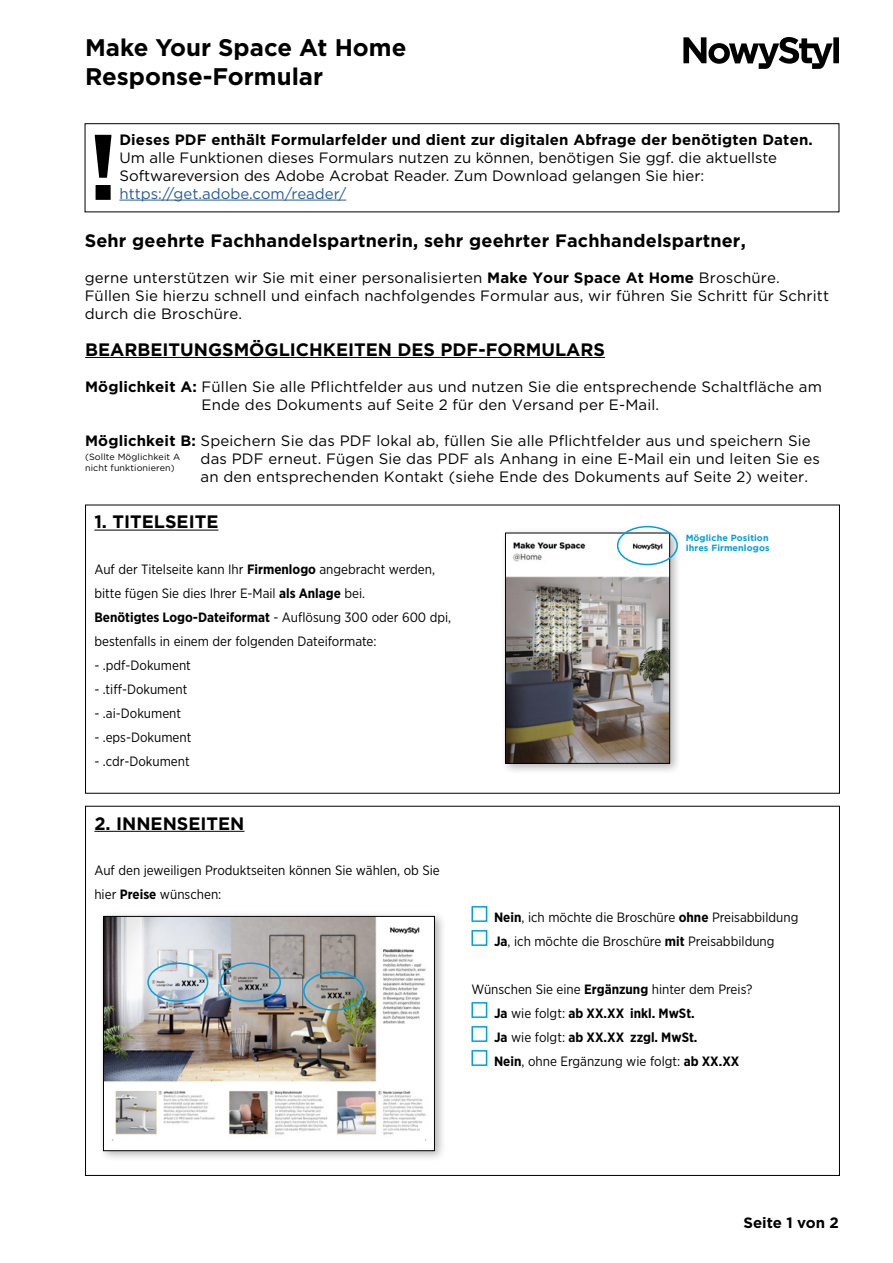
<style>
.page{position:relative;width:893px;height:1263px;background:#fff}
.page>*{position:absolute;margin:0;border:0;box-sizing:border-box;transform-origin:0 0}
.t1{font:700 24px/28.8px "Gotham";color:#000}
.t2{font:700 18px "Gotham";letter-spacing:.005em;color:#000}
.t3{font:15px/18px "Gotham";letter-spacing:.01em;color:#000}
.t4{font:700 15px "Gotham";letter-spacing:.01em;color:#000}
.t5{font:15px "Gotham";color:#275b9b}
.t6{font:13.5px/24px "Gotham Narrow";color:#000}
.t7{font:9px/10.8px "Gotham";letter-spacing:.01em;color:#000}
.t8{font:700 9px/10.8px "Gotham";letter-spacing:.01em;color:#009fe3}
.s1{font-weight:700}
</style>
<div class="page">
<hr style="left:94px;top:530px;width:124px;height:1px;background:#000">
<hr style="left:94px;top:831px;width:150px;height:1px;background:#000">
<div style="left:471px;top:906px;width:16px;height:16px;border:2px solid #009fe3"></div>
<div style="left:471px;top:930px;width:16px;height:16px;border:2px solid #009fe3"></div>
<div style="left:471px;top:1002px;width:16px;height:16px;border:2px solid #009fe3"></div>
<div style="left:471px;top:1026px;width:16px;height:16px;border:2px solid #009fe3"></div>
<div style="left:471px;top:1050px;width:16px;height:16px;border:2px solid #009fe3"></div>
<hr style="left:119px;top:200px;width:227px;height:1px;background:#275b9b">
<div style="left:85px;top:123px;width:754px;height:89px;border:1px solid #000"></div>
<svg style="left:95px;top:135px;width:16px;height:65px"></svg>
<hr style="left:85px;top:357px;width:520px;height:1px;background:#000">
<div style="left:500px;top:527px;width:181px;height:248px;background:#000;opacity:.3"></div>
<img style="left:507px;top:535px;width:161px;height:226px">
<div style="left:505px;top:533px;width:165px;height:230px;border:1px solid #000"></div>
<div style="left:617px;top:526px;width:61px;height:39px;border:2px solid #009fe3;border-radius:50%"></div>
<div style="left:98px;top:911px;width:348px;height:251px;background:#000;opacity:.3"></div>
<img style="left:105px;top:918px;width:328px;height:231px">
<div style="left:103px;top:916px;width:332px;height:235px;border:1px solid #000"></div>
<div style="left:220px;top:962px;width:61px;height:40px;border:2px solid #009fe3;border-radius:50%"></div>
<div style="left:303px;top:971px;width:61px;height:40px;border:2px solid #009fe3;border-radius:50%"></div>
<div style="left:147px;top:962px;width:61px;height:40px;border:2px solid #009fe3;border-radius:50%"></div>
<svg style="left:683px;top:37px;width:156px;height:32px"></svg>
<h1 class="t1" style="left:85px;top:33px;width:323px">Make Your Space At Home<br>Response-Formular</h1>
<p class="t4" style="left:119px;top:129px;width:695px">Dieses PDF enthält Formularfelder und dient zur digitalen Abfrage der benötigten Daten.</p>
<p class="t3" style="left:119px;top:148px;width:659px">Um alle Funktionen dieses Formulars nutzen zu können, benötigen Sie ggf. die aktuellste<br>Softwareversion des Adobe Acrobat Reader. Zum Download gelangen Sie hier:</p>
<p class="t5" style="left:119px;top:184px;width:228px">https://get.adobe.com/reader/</p>
<p class="t2" style="left:85px;top:228px;width:663px">Sehr geehrte Fachhandelspartnerin, sehr geehrter Fachhandelspartner,</p>
<p class="t3" style="left:85px;top:268px;width:746px">gerne unterstützen wir Sie mit einer personalisierten <span class="s1">Make Your Space At Home</span> Broschüre.<br>Füllen Sie hierzu schnell und einfach nachfolgendes Formular aus, wir führen Sie Schritt für Schritt durch die Broschüre.</p>
<p class="t2" style="left:85px;top:337px;width:521px">BEARBEITUNGSMÖGLICHKEITEN DES PDF-FORMULARS</p>
<p class="t3" style="left:202px;top:377px;width:622px;text-indent:-116px"><span class="s1">Möglichkeit A:</span> Füllen Sie alle Pflichtfelder aus und nutzen Sie die entsprechende Schaltfläche am<br>Ende des Dokuments auf Seite 2 für den Versand per E-Mail.</p>
<p class="t3" style="left:201px;top:431px;width:621px;text-indent:-115px"><span class="s1">Möglichkeit B:</span> Speichern Sie das PDF lokal ab, füllen Sie alle Pflichtfelder aus und speichern Sie das PDF erneut. Fügen Sie das PDF als Anhang in eine E-Mail ein und leiten Sie es an den entsprechenden Kontakt (siehe Ende des Dokuments auf Seite 2) weiter.</p>
<p class="t7" style="left:85px;top:452px;width:96px">(Sollte Möglichkeit A nicht funktionieren)</p>
<p class="t2" style="left:94px;top:510px;width:126px">1. TITELSEITE</p>
<p class="t6" style="left:94px;top:557px;width:358px">Auf der Titelseite kann Ihr <span class="s1">Firmenlogo</span> angebracht werden, bitte fügen Sie dies Ihrer E-Mail <span class="s1">als Anlage</span> bei.<br><span class="s1">Benötigtes Logo-Dateiformat</span> - Auflösung 300 oder 600 dpi, bestenfalls in einem der folgenden Dateiformate:</p>
<p class="t6" style="left:94px;top:653px;width:98px">- .pdf-Dokument</p>
<p class="t6" style="left:94px;top:677px;width:94px">- .tiff-Dokument</p>
<p class="t6" style="left:94px;top:701px;width:88px">- .ai-Dokument</p>
<p class="t6" style="left:94px;top:725px;width:99px">- .eps-Dokument</p>
<p class="t6" style="left:94px;top:749px;width:97px">- .cdr-Dokument</p>
<p class="t2" style="left:94px;top:811px;width:152px">2. INNENSEITEN</p>
<p class="t6" style="left:94px;top:858px;width:347px">Auf den jeweiligen Produktseiten können Sie wählen, ob Sie hier <span class="s1">Preise</span> wünschen:</p>
<p class="t8" style="left:686px;top:532px;width:85px">Mögliche Position<br>Ihres Firmenlogos</p>
<p class="t6" style="left:494px;top:905px;width:306px"><span class="s1">Nein</span>, ich möchte die Broschüre <span class="s1">ohne</span> Preisabbildung<br><span class="s1">Ja</span>, ich möchte die Broschüre <span class="s1">mit</span> Preisabbildung</p>
<p class="t6" style="left:494px;top:977px;width:260px;text-indent:-23px">Wünschen Sie eine <span class="s1">Ergänzung</span> hinter dem Preis?<br><span class="s1">Ja</span> wie folgt: <span class="s1">ab XX.XX inkl. MwSt.<br>Ja</span> wie folgt: <span class="s1">ab XX.XX zzgl. MwSt.<br>Nein</span>, ohne Ergänzung wie folgt: <span class="s1">ab XX.XX</span></p>
<p class="t4" style="left:743px;top:1213px;width:97px">Seite 1 von 2</p>
</div>
